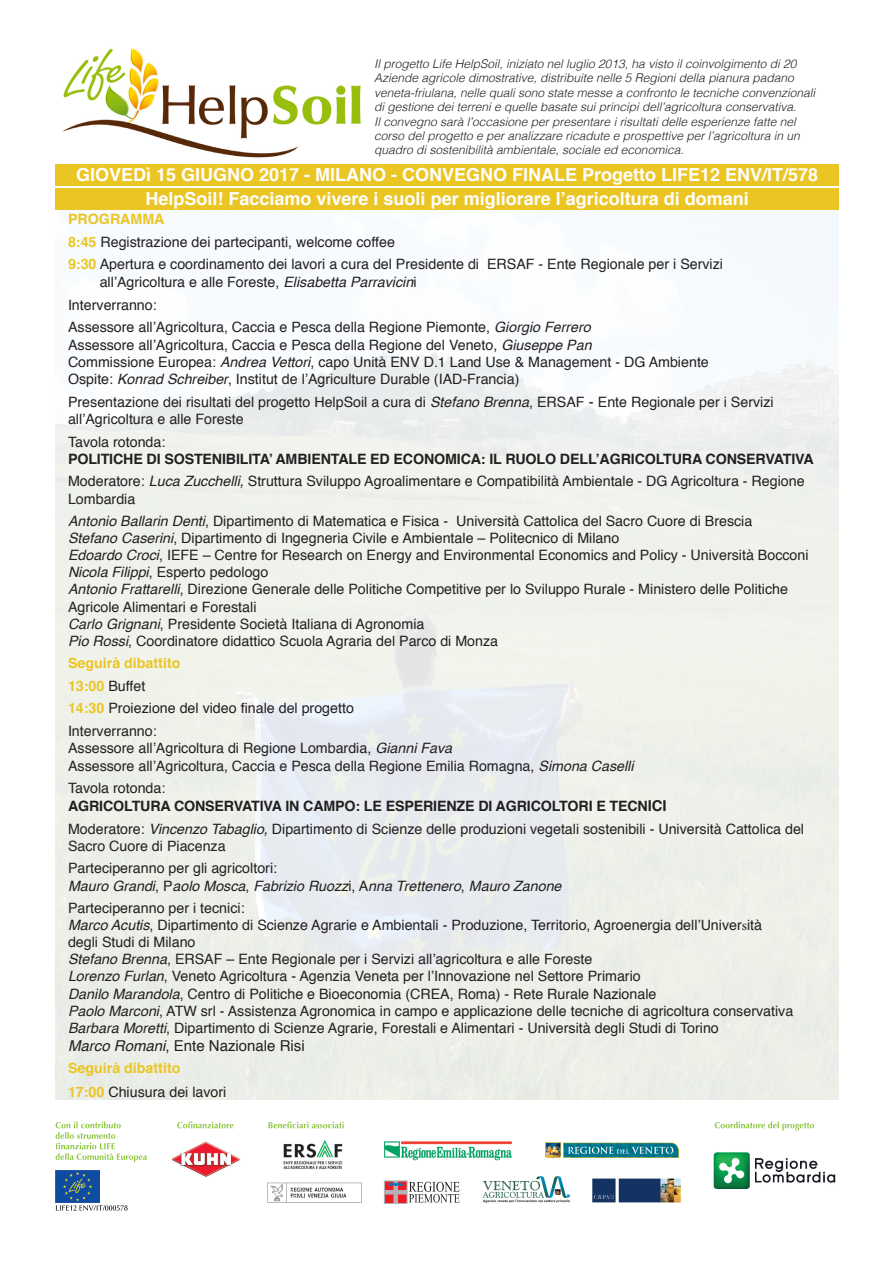
<style>
.page{position:relative;width:893px;height:1263px;background:#fff}
.page>*{position:absolute;margin:0;border:0;box-sizing:border-box;transform-origin:0 0}
.t1{font:700 18px "Helvetica";color:#fff}
.t2{font:15px "Helvetica";color:#231f20}
.t3{font:14.25px/17.1px "Helvetica";color:#231f20}
.t4{font:700 14.25px "Helvetica";letter-spacing:-.01em;color:#231f20}
.t5{font:italic 14.25px "Helvetica";color:#231f20}
.t6{font:700 14.25px "Helvetica";color:#ebc523}
.t7{font:italic 300 12px "Helvetica";color:#231f20}
.s1{font-weight:700;color:#ebc523}
.s2{font-style:italic}
.s3{font-size:15px}
.s4{font-style:normal}
.s5{font-family:"Minion Pro"}
</style>
<div class="page">
<img style="left:55px;top:209px;width:784px;height:890px">
<img style="left:62px;top:48px;width:299px;height:110px">
<div style="left:55px;top:164px;width:784px;height:21px;background:#ebc523"></div>
<img style="left:172px;top:1142px;width:68px;height:35px">
<svg style="left:177px;top:1121px;width:57px;height:7px"></svg>
<img style="left:592px;top:1178px;width:89px;height:25px">
<svg style="left:409px;top:1182px;width:51px;height:21px"></svg>
<svg style="left:386px;top:1186px;width:19px;height:15px"></svg>
<div style="left:384px;top:1181px;width:23px;height:22px;border:1px solid #b2b3b7"></div>
<div style="left:399px;top:1195px;width:7px;height:7px;background:#ee1d23"></div>
<div style="left:398px;top:1195px;width:8px;height:7px;border:1px solid #ee1d23"></div>
<div style="left:385px;top:1195px;width:8px;height:7px;background:#ee1d23"></div>
<div style="left:385px;top:1182px;width:8px;height:7px;background:#ee1d23"></div>
<div style="left:385px;top:1182px;width:8px;height:7px;border:1px solid #ee1d23"></div>
<div style="left:399px;top:1182px;width:7px;height:7px;background:#ee1d23"></div>
<div style="left:398px;top:1182px;width:8px;height:7px;border:1px solid #ee1d23"></div>
<svg style="left:389px;top:1183px;width:14px;height:3px"></svg>
<svg style="left:545px;top:1142px;width:134px;height:16px;background:#469090"></svg>
<img style="left:384px;top:1141px;width:128px;height:20px">
<img style="left:267px;top:1182px;width:95px;height:21px">
<img style="left:283px;top:1140px;width:60px;height:29px">
<svg style="left:268px;top:1121px;width:76px;height:7px"></svg>
<svg style="left:715px;top:1121px;width:99px;height:9px"></svg>
<img style="left:713px;top:1152px;width:123px;height:37px">
<svg style="left:55px;top:1121px;width:92px;height:41px"></svg>
<img style="left:55px;top:1170px;width:44px;height:32px">
<svg style="left:56px;top:1205px;width:72px;height:5px"></svg>
<svg style="left:483px;top:1176px;width:87px;height:27px"></svg>
<div style="left:55px;top:188px;width:784px;height:21px;background:#ebc523"></div>
<p class="t7" style="left:374px;top:53px;width:424px">Il progetto Life HelpSoil, iniziato nel luglio 2013, ha visto il coinvolgimento di 20</p>
<p class="t7" style="left:374px;top:68px;width:421px">Aziende agricole dimostrative, distribuite nelle 5 Regioni della pianura padano</p>
<p class="t7" style="left:374px;top:82px;width:442px">veneta-friulana, nelle quali sono state messe a confronto le tecniche convenzionali</p>
<p class="t7" style="left:374px;top:97px;width:424px">di gestione dei terreni e quelle basate sui principi dell’agricoltura conservativa.</p>
<p class="t7" style="left:374px;top:111px;width:423px">Il convegno sarà l’occasione per presentare i risultati delle esperienze fatte nel</p>
<p class="t7" style="left:374px;top:125px;width:427px">corso del progetto e per analizzare ricadute e prospettive per l’agricoltura in un</p>
<p class="t7" style="left:374px;top:140px;width:311px">quadro di sostenibilità ambientale, sociale ed economica.</p>
<p class="t1" style="left:76px;top:160px;width:744px">GIOVEDì 15 GIUGNO 2017 - MILANO - CONVEGNO FINALE Progetto LIFE12 ENV/IT/578</p>
<p class="t6" style="left:68px;top:208px;width:98px">PROGRAMMA</p>
<p class="t3" style="left:68px;top:234px;width:328px"><span class="s1">8:45</span> Registrazione dei partecipanti, welcome coffee</p>
<p class="t3" style="left:68px;top:256px;width:656px"><span class="s1">9:30</span> Apertura e coordinamento dei lavori a cura del Presidente di ERSAF - Ente Regionale per i Servizi</p>
<p class="t3" style="left:100px;top:273px;width:318px">all’Agricoltura e alle Foreste, <span class="s2">Elisabetta Parravicin</span>i</p>
<p class="t3" style="left:68px;top:297px;width:90px">Interverranno:</p>
<p class="t3" style="left:68px;top:319px;width:524px">Assessore all’Agricoltura, Caccia e Pesca della Regione Piemonte, <span class="s2">Giorgio Ferrero</span></p>
<p class="t3" style="left:68px;top:336px;width:525px">Assessore all’Agricoltura, Caccia e Pesca della Regione del Veneto, <span class="s2">Giuseppe Pan</span></p>
<p class="t3" style="left:68px;top:354px;width:642px">Commissione Europea: <span class="s2">Andrea Vettori</span>, capo Unità ENV D.1 Land Use &amp; Management - DG Ambiente</p>
<p class="t3" style="left:68px;top:371px;width:453px">Ospite: <span class="s2">Konrad Schreiber</span>, Institut de l’Agriculture Durable (IAD-Francia)</p>
<p class="t3" style="left:68px;top:394px;width:707px">Presentazione dei risultati del progetto HelpSoil a cura di <span class="s2">Stefano Brenna</span>, ERSAF <span class="s3">-</span> Ente Regionale per i Servizi</p>
<p class="t3" style="left:68px;top:411px;width:177px">all’Agricoltura e alle Foreste</p>
<p class="t3" style="left:68px;top:434px;width:99px">Tavola rotonda:</p>
<p class="t4" style="left:68px;top:447px;width:747px">POLITICHE DI SOSTENIBILITA’ AMBIENTALE ED ECONOMICA: IL RUOLO DELL’AGRICOLTURA CONSERVATIVA</p>
<p class="t3" style="left:68px;top:473px;width:738px">Moderatore: <span class="s2">Luca Zucchelli,</span> Struttura Sviluppo Agroalimentare e Compatibilità Ambientale - DG Agricoltura - Regione<br>Lombardia</p>
<p class="t3" style="left:68px;top:513px;width:686px"><span class="s2">Antonio Ballarin Denti</span>, Dipartimento di Matematica e Fisica - Università Cattolica del Sacro Cuore di Brescia</p>
<p class="t3" style="left:68px;top:530px;width:553px"><span class="s2">Stefano Caserini</span>, Dipartimento di Ingegneria Civile e Ambientale – Politecnico di Milano</p>
<p class="t3" style="left:68px;top:547px;width:742px"><span class="s2">Edoardo Croci</span>, IEFE – Centre for Research on Energy and Environmental Economics and Policy - Università Bocconi</p>
<p class="t3" style="left:68px;top:564px;width:202px"><span class="s2">Nicola Filippi</span>, Esperto pedologo</p>
<p class="t3" style="left:68px;top:581px;width:721px"><span class="s2">Antonio Frattarelli</span>, Direzione Generale delle Politiche Competitive per lo Sviluppo Rurale - Ministero delle Politiche</p>
<p class="t3" style="left:68px;top:598px;width:190px">Agricole Alimentari e Forestali</p>
<p class="t3" style="left:68px;top:615px;width:358px"><span class="s2">Carlo Grignani</span>, Presidente Società Italiana di Agronomia</p>
<p class="t3" style="left:68px;top:633px;width:432px"><span class="s2">Pio Rossi</span>, Coordinatore didattico Scuola Agraria del Parco di Monza</p>
<p class="t6" style="left:68px;top:652px;width:114px">Seguirà dibattito</p>
<p class="t3" style="left:68px;top:678px;width:79px"><span class="s1">13:00</span> Buffet</p>
<p class="t3" style="left:68px;top:700px;width:287px"><span class="s1">14:30</span> Proiezione del video finale del progetto</p>
<p class="t3" style="left:68px;top:723px;width:90px">Interverranno:</p>
<p class="t3" style="left:68px;top:740px;width:386px">Assessore all’Agricoltura di Regione Lombardia, <span class="s2">Gianni Fava</span></p>
<p class="t3" style="left:68px;top:758px;width:567px">Assessore all’Agricoltura, Caccia e Pesca della Regione Emilia Romagna, <span class="s2">Simona Caselli</span></p>
<p class="t3" style="left:68px;top:780px;width:99px">Tavola rotonda:</p>
<p class="t4" style="left:68px;top:795px;width:600px">AGRICOLTURA CONSERVATIVA IN CAMPO: LE ESPERIENZE DI AGRICOLTORI E TECN<span class="s3">ICI</span></p>
<p class="t3" style="left:68px;top:821px;width:738px">Moderatore: <span class="s2">Vincenzo Tabaglio,</span> Dipartimento di Scienze delle produzioni vegetali sostenibili - Università Cattolica del<br>Sacro Cuore di Piacenza</p>
<p class="t3" style="left:68px;top:860px;width:211px">Parteciperanno per gli agricoltori:</p>
<p class="t5" style="left:68px;top:874px;width:495px">Mauro Grandi<span class="s4">, P</span>aolo Mosca<span class="s4">,</span> Fabrizio Ruozz<span class="s4">i, A</span>nna Trettenero<span class="s4">,</span> Mauro Zanone</p>
<p class="t3" style="left:68px;top:900px;width:178px">Parteciperanno per i tecnici:</p>
<p class="t3" style="left:68px;top:917px;width:696px"><span class="s2">Marco Acutis</span>, Dipartimento di Scienze Agrarie e Ambientali - Produzione, Territorio, Agroenergia dell’Univer<span class="s5">s</span>ità</p>
<p class="t3" style="left:68px;top:934px;width:129px">degli Studi di Milano</p>
<p class="t3" style="left:68px;top:951px;width:526px"><span class="s2">Stefano Brenna</span>, ERSAF – Ente Regionale per i Servizi all’agricoltura e alle Foreste</p>
<p class="t3" style="left:68px;top:968px;width:574px"><span class="s2">Lorenzo Furlan</span>, Veneto Agricoltura - Agenzia Veneta per l’Innovazione nel Settore Primario</p>
<p class="t3" style="left:68px;top:985px;width:590px"><span class="s2">Danilo Marandola</span>, Centro di Politiche e Bioeconomia (CREA, Roma) - Rete Rurale Nazionale</p>
<p class="t3" style="left:68px;top:1002px;width:727px"><span class="s2">Paolo Marconi</span>, ATW srl - Assistenza Agronomica in campo e applicazione delle tecniche di agricoltura conservativa</p>
<p class="t3" style="left:68px;top:1020px;width:652px"><span class="s2">Barbara Moretti</span>, Dipartimento di Scienze Agrarie, Forestali e Alimentari - Università degli Studi di Torino</p>
<p class="t2" style="left:68px;top:1034px;width:238px"><span class="s2">Marco Romani</span>, Ente Nazionale Risi</p>
<p class="t6" style="left:68px;top:1057px;width:114px">Seguirà dibattito</p>
<p class="t3" style="left:68px;top:1083px;width:160px"><span class="s1">17:00</span> Chiusura dei lavori</p>
<p class="t1" style="left:146px;top:184px;width:605px">HelpSoil! Facciamo vivere i suoli per migliorare l’agricoltura di domani</p>
</div>
